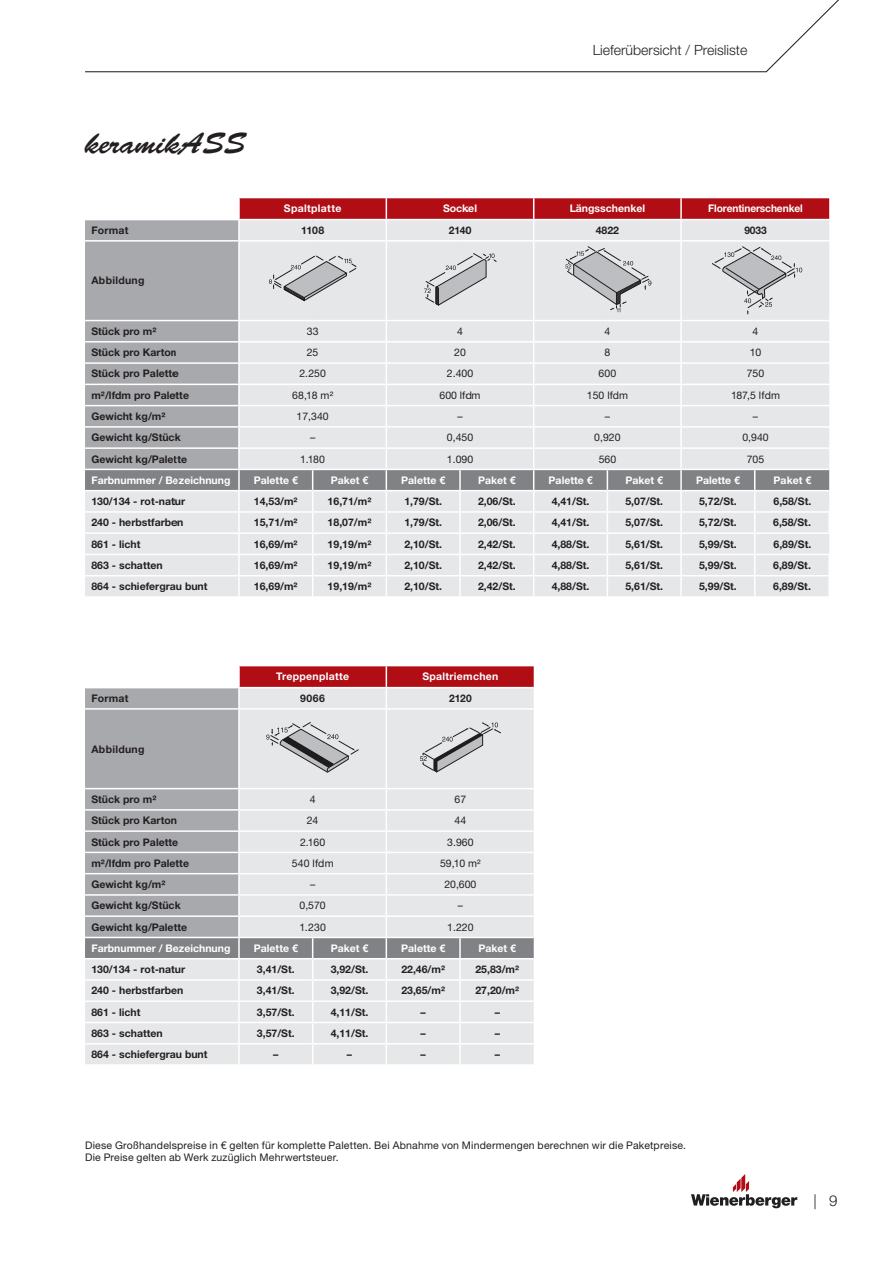
<style>
.page{position:relative;width:893px;height:1263px;background:#fff}
.page>*{position:absolute;margin:0;border:0;box-sizing:border-box;transform-origin:0 0}
.t1{font:30px "Brush Script Std";color:#231f20}
.t2{font:300 15px "Helvetica Neue LT Pro";color:#231f20}
.t3{font:300 14.1px "Helvetica Neue LT Pro";color:#231f20}
.t4{font:700 10.5px "Helvetica Neue LT Pro";color:#231f20}
.t5{font:10.5px/12.6px "Helvetica Neue LT Pro";letter-spacing:.015em;color:#231f20}
.t6{font:700 10.5px "Helvetica Neue LT Pro";color:#fff}
.t7{font:700 10.5px "Helvetica Neue LT Pro";letter-spacing:.03em;color:#fff}
.t8{font:700 10.5px "Helvetica Neue LT Pro";letter-spacing:.03em;color:#231f20}
.t9{font:700 10.5px "Helvetica Neue LT Pro";letter-spacing:.025em;color:#fff}
</style>
<div class="page">
<svg style="left:85px;top:198px;width:745px;height:398px;background:#d7d1d4"></svg>
<svg style="left:85px;top:666px;width:449px;height:398px;background:#d2ced0"></svg>
<svg style="left:85px;top:0;width:754px;height:73px"></svg>
<svg style="left:691px;top:1174px;width:106px;height:34px"></svg>
<h1 class="t1" style="left:85px;top:127px;width:162px">keramikASS</h1>
<h3 class="t3" style="left:593px;top:41px;width:156px">Lieferübersicht / Preisliste</h3>
<p class="t9" style="left:284px;top:202px;width:59px">Spaltplatte</p>
<p class="t6" style="left:443px;top:202px;width:36px">Sockel</p>
<p class="t6" style="left:570px;top:202px;width:77px">Längsschenkel</p>
<p class="t6" style="left:708px;top:202px;width:96px">Florentinerschenkel</p>
<p class="t4" style="left:91px;top:224px;width:39px">Format</p>
<p class="t4" style="left:301px;top:224px;width:25px">1108</p>
<p class="t4" style="left:449px;top:224px;width:24px">2140</p>
<p class="t4" style="left:596px;top:224px;width:25px">4822</p>
<p class="t4" style="left:744px;top:224px;width:24px">9033</p>
<p class="t8" style="left:91px;top:274px;width:55px">Abbildung</p>
<p class="t4" style="left:91px;top:325px;width:67px">Stück pro m²</p>
<p class="t5" style="left:307px;top:325px;width:13px">33</p>
<p class="t5" style="left:457px;top:325px;width:7px">4</p>
<p class="t5" style="left:604px;top:325px;width:7px">4</p>
<p class="t5" style="left:753px;top:325px;width:7px">4</p>
<p class="t4" style="left:91px;top:346px;width:87px">Stück pro Karton</p>
<p class="t5" style="left:307px;top:346px;width:13px">25</p>
<p class="t5" style="left:454px;top:346px;width:13px">20</p>
<p class="t5" style="left:604px;top:346px;width:7px">8</p>
<p class="t5" style="left:750px;top:346px;width:13px">10</p>
<p class="t4" style="left:91px;top:367px;width:88px">Stück pro Palette</p>
<p class="t5" style="left:299px;top:367px;width:28px">2.250</p>
<p class="t5" style="left:447px;top:367px;width:28px">2.400</p>
<p class="t5" style="left:599px;top:367px;width:19px">600</p>
<p class="t5" style="left:747px;top:367px;width:19px">750</p>
<p class="t4" style="left:91px;top:388px;width:99px">m²/lfdm pro Palette</p>
<p class="t5" style="left:292px;top:389px;width:42px">68,18 m²</p>
<p class="t5" style="left:439px;top:389px;width:43px">600 lfdm</p>
<p class="t5" style="left:587px;top:389px;width:43px">150 lfdm</p>
<p class="t5" style="left:731px;top:389px;width:50px">187,5 lfdm</p>
<p class="t4" style="left:91px;top:410px;width:76px">Gewicht kg/m²</p>
<p class="t5" style="left:297px;top:410px;width:34px">17,340</p>
<p class="t5" style="left:457px;top:410px;width:7px">–</p>
<p class="t5" style="left:605px;top:410px;width:7px">–</p>
<p class="t5" style="left:753px;top:410px;width:7px">–</p>
<p class="t4" style="left:91px;top:431px;width:91px">Gewicht kg/Stück</p>
<p class="t5" style="left:310px;top:431px;width:7px">–</p>
<p class="t5" style="left:447px;top:431px;width:28px">0,450</p>
<p class="t5" style="left:594px;top:431px;width:28px">0,920</p>
<p class="t5" style="left:742px;top:431px;width:28px">0,940</p>
<p class="t4" style="left:91px;top:452px;width:97px">Gewicht kg/Palette</p>
<p class="t5" style="left:300px;top:452px;width:26px">1.180</p>
<p class="t5" style="left:447px;top:452px;width:28px">1.090</p>
<p class="t5" style="left:599px;top:452px;width:19px">560</p>
<p class="t5" style="left:747px;top:452px;width:19px">705</p>
<p class="t6" style="left:91px;top:474px;width:141px">Farbnummer / Bezeichnung</p>
<p class="t6" style="left:254px;top:474px;width:45px">Palette €</p>
<p class="t6" style="left:331px;top:474px;width:39px">Paket €</p>
<p class="t6" style="left:401px;top:474px;width:45px">Palette €</p>
<p class="t6" style="left:478px;top:474px;width:39px">Paket €</p>
<p class="t6" style="left:549px;top:474px;width:45px">Palette €</p>
<p class="t6" style="left:625px;top:474px;width:39px">Paket €</p>
<p class="t6" style="left:696px;top:474px;width:45px">Palette €</p>
<p class="t6" style="left:774px;top:474px;width:39px">Paket €</p>
<p class="t4" style="left:91px;top:495px;width:95px">130/134 - rot-natur</p>
<p class="t4" style="left:254px;top:495px;width:45px">14,53/m²</p>
<p class="t4" style="left:328px;top:495px;width:45px">16,71/m²</p>
<p class="t4" style="left:404px;top:495px;width:39px">1,79/St.</p>
<p class="t4" style="left:478px;top:495px;width:39px">2,06/St.</p>
<p class="t4" style="left:552px;top:495px;width:39px">4,41/St.</p>
<p class="t4" style="left:625px;top:495px;width:39px">5,07/St.</p>
<p class="t4" style="left:699px;top:495px;width:39px">5,72/St.</p>
<p class="t4" style="left:773px;top:495px;width:39px">6,58/St.</p>
<p class="t4" style="left:91px;top:516px;width:93px">240 - herbstfarben</p>
<p class="t4" style="left:254px;top:516px;width:45px">15,71/m²</p>
<p class="t4" style="left:328px;top:516px;width:45px">18,07/m²</p>
<p class="t4" style="left:404px;top:516px;width:39px">1,79/St.</p>
<p class="t4" style="left:478px;top:516px;width:39px">2,06/St.</p>
<p class="t4" style="left:552px;top:516px;width:39px">4,41/St.</p>
<p class="t4" style="left:625px;top:516px;width:39px">5,07/St.</p>
<p class="t4" style="left:699px;top:516px;width:39px">5,72/St.</p>
<p class="t4" style="left:773px;top:516px;width:39px">6,58/St.</p>
<p class="t4" style="left:91px;top:537px;width:50px">861 - licht</p>
<p class="t4" style="left:254px;top:537px;width:45px">16,69/m²</p>
<p class="t4" style="left:328px;top:537px;width:45px">19,19/m²</p>
<p class="t4" style="left:404px;top:537px;width:39px">2,10/St.</p>
<p class="t4" style="left:478px;top:537px;width:39px">2,42/St.</p>
<p class="t4" style="left:552px;top:537px;width:39px">4,88/St.</p>
<p class="t4" style="left:625px;top:537px;width:39px">5,61/St.</p>
<p class="t4" style="left:699px;top:537px;width:39px">5,99/St.</p>
<p class="t4" style="left:773px;top:537px;width:39px">6,89/St.</p>
<p class="t4" style="left:91px;top:559px;width:73px">863 - schatten</p>
<p class="t4" style="left:254px;top:559px;width:45px">16,69/m²</p>
<p class="t4" style="left:328px;top:559px;width:45px">19,19/m²</p>
<p class="t4" style="left:404px;top:559px;width:39px">2,10/St.</p>
<p class="t4" style="left:478px;top:559px;width:39px">2,42/St.</p>
<p class="t4" style="left:552px;top:559px;width:39px">4,88/St.</p>
<p class="t4" style="left:625px;top:559px;width:39px">5,61/St.</p>
<p class="t4" style="left:699px;top:559px;width:39px">5,99/St.</p>
<p class="t4" style="left:773px;top:559px;width:39px">6,89/St.</p>
<p class="t4" style="left:91px;top:580px;width:118px">864 - schiefergrau bunt</p>
<p class="t4" style="left:254px;top:580px;width:45px">16,69/m²</p>
<p class="t4" style="left:328px;top:580px;width:45px">19,19/m²</p>
<p class="t4" style="left:404px;top:580px;width:39px">2,10/St.</p>
<p class="t4" style="left:478px;top:580px;width:39px">2,42/St.</p>
<p class="t4" style="left:552px;top:580px;width:39px">4,88/St.</p>
<p class="t4" style="left:625px;top:580px;width:39px">5,61/St.</p>
<p class="t4" style="left:699px;top:580px;width:39px">5,99/St.</p>
<p class="t4" style="left:773px;top:580px;width:39px">6,89/St.</p>
<p class="t7" style="left:276px;top:670px;width:75px">Treppenplatte</p>
<p class="t7" style="left:422px;top:670px;width:78px">Spaltriemchen</p>
<p class="t4" style="left:91px;top:692px;width:39px">Format</p>
<p class="t4" style="left:300px;top:692px;width:26px">9066</p>
<p class="t4" style="left:449px;top:692px;width:24px">2120</p>
<p class="t8" style="left:91px;top:742px;width:55px">Abbildung</p>
<p class="t4" style="left:91px;top:793px;width:67px">Stück pro m²</p>
<p class="t5" style="left:310px;top:793px;width:7px">4</p>
<p class="t5" style="left:455px;top:793px;width:13px">67</p>
<p class="t4" style="left:91px;top:814px;width:87px">Stück pro Karton</p>
<p class="t5" style="left:307px;top:814px;width:13px">24</p>
<p class="t5" style="left:455px;top:814px;width:13px">44</p>
<p class="t4" style="left:91px;top:835px;width:88px">Stück pro Palette</p>
<p class="t5" style="left:300px;top:835px;width:27px">2.160</p>
<p class="t5" style="left:447px;top:835px;width:28px">3.960</p>
<p class="t4" style="left:91px;top:856px;width:99px">m²/lfdm pro Palette</p>
<p class="t5" style="left:292px;top:857px;width:43px">540 lfdm</p>
<p class="t5" style="left:440px;top:857px;width:42px">59,10 m²</p>
<p class="t4" style="left:91px;top:878px;width:76px">Gewicht kg/m²</p>
<p class="t5" style="left:310px;top:878px;width:7px">–</p>
<p class="t5" style="left:444px;top:878px;width:34px">20,600</p>
<p class="t4" style="left:91px;top:899px;width:91px">Gewicht kg/Stück</p>
<p class="t5" style="left:300px;top:899px;width:28px">0,570</p>
<p class="t5" style="left:458px;top:899px;width:7px">–</p>
<p class="t4" style="left:91px;top:920px;width:97px">Gewicht kg/Palette</p>
<p class="t5" style="left:299px;top:920px;width:28px">1.230</p>
<p class="t5" style="left:447px;top:920px;width:28px">1.220</p>
<p class="t6" style="left:91px;top:942px;width:141px">Farbnummer / Bezeichnung</p>
<p class="t6" style="left:254px;top:942px;width:45px">Palette €</p>
<p class="t6" style="left:331px;top:942px;width:39px">Paket €</p>
<p class="t6" style="left:401px;top:942px;width:45px">Palette €</p>
<p class="t6" style="left:478px;top:942px;width:39px">Paket €</p>
<p class="t4" style="left:91px;top:963px;width:95px">130/134 - rot-natur</p>
<p class="t4" style="left:257px;top:963px;width:39px">3,41/St.</p>
<p class="t4" style="left:331px;top:963px;width:39px">3,92/St.</p>
<p class="t4" style="left:401px;top:963px;width:45px">22,46/m²</p>
<p class="t4" style="left:475px;top:963px;width:45px">25,83/m²</p>
<p class="t4" style="left:91px;top:984px;width:93px">240 - herbstfarben</p>
<p class="t4" style="left:257px;top:984px;width:39px">3,41/St.</p>
<p class="t4" style="left:331px;top:984px;width:39px">3,92/St.</p>
<p class="t4" style="left:401px;top:984px;width:45px">23,65/m²</p>
<p class="t4" style="left:475px;top:984px;width:45px">27,20/m²</p>
<p class="t4" style="left:91px;top:1005px;width:50px">861 - licht</p>
<p class="t4" style="left:257px;top:1005px;width:39px">3,57/St.</p>
<p class="t4" style="left:331px;top:1005px;width:39px">4,11/St.</p>
<p class="t4" style="left:421px;top:1005px;width:7px">–</p>
<p class="t4" style="left:495px;top:1005px;width:7px">–</p>
<p class="t4" style="left:91px;top:1027px;width:73px">863 - schatten</p>
<p class="t4" style="left:257px;top:1027px;width:39px">3,57/St.</p>
<p class="t4" style="left:331px;top:1027px;width:39px">4,11/St.</p>
<p class="t4" style="left:421px;top:1027px;width:7px">–</p>
<p class="t4" style="left:495px;top:1027px;width:7px">–</p>
<p class="t4" style="left:91px;top:1048px;width:118px">864 - schiefergrau bunt</p>
<p class="t4" style="left:273px;top:1048px;width:7px">–</p>
<p class="t4" style="left:347px;top:1048px;width:7px">–</p>
<p class="t4" style="left:421px;top:1048px;width:7px">–</p>
<p class="t4" style="left:495px;top:1048px;width:7px">–</p>
<p class="t5" style="left:85px;top:1139px;width:603px">Diese Großhandelspreise in € gelten für komplette Paletten. Bei Abnahme von Mindermengen berechnen wir die Paketpreise.<br>Die Preise gelten ab Werk zuzüglich Mehrwertsteuer.</p>
<h2 class="t2" style="left:813px;top:1191px;width:26px">| 9</h2>
</div>
